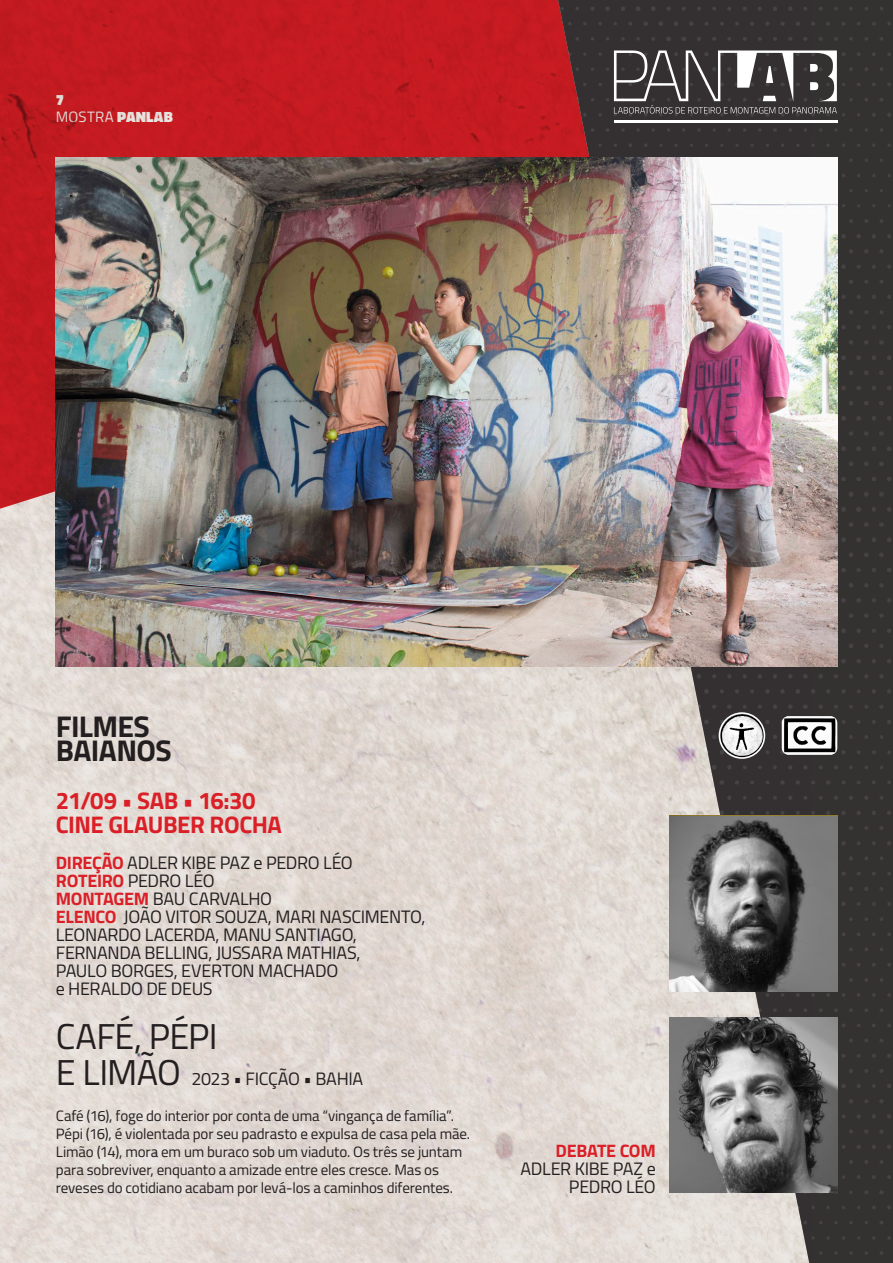
<style>
.page{position:relative;width:893px;height:1263px;background:#fff}
.page>*{position:absolute;margin:0;border:0;box-sizing:border-box;transform-origin:0 0}
.t1{font:36px "Cairo";letter-spacing:-.02em;color:#231f20}
.t2{font:700 30px "Cairo";letter-spacing:-.02em;color:#231f20}
.t3{font:700 24px "Cairo";letter-spacing:-.02em;color:#db1f27}
.t4{font:18px/18px "Cairo";letter-spacing:-.02em;color:#231f20}
.t5{font:700 18px "Cairo";letter-spacing:-.02em;color:#db1f27}
.t6{font:15px/18px "Cairo";letter-spacing:-.01em;color:#231f20}
.t7{font:900 15px/17.2px "Cairo";color:#fff}
.s1{font-weight:400}
.s2{font-weight:700;color:#db1f27}
.s3{font-size:36px}
</style>
<div class="page">
<div style="left:809px;top:0;width:84px;height:1263px;background:#343131"></div>
<hr style="left:614px;top:120px;width:223px;height:3px;background:#fff">
<svg style="left:809px;top:50px;width:28px;height:64px"></svg>
<img style="left:0;top:0;width:809px;height:1263px">
<img style="left:56px;top:158px;width:781px;height:508px">
<svg style="left:670px;top:1017px;width:167px;height:176px;background:#6e6e6e"></svg>
<svg style="left:670px;top:816px;width:167px;height:175px;background:#696969"></svg>
<img style="left:782px;top:716px;width:55px;height:39px">
<img style="left:720px;top:714px;width:44px;height:43px;border-radius:22px">
<div style="left:719px;top:712px;width:46px;height:47px;border:2px solid #fff;border-radius:50%"></div>
<p class="t7" style="left:56px;top:91px;width:118px">7<br><span class="s1">MOSTRA</span> PANLAB</p>
<p class="t2" style="left:56px;top:702px;width:96px">FILMES</p>
<p class="t2" style="left:56px;top:726px;width:118px">BAIANOS</p>
<p class="t3" style="left:56px;top:781px;width:201px">21/09 • SAB • 16:30</p>
<p class="t3" style="left:56px;top:805px;width:228px">CINE GLAUBER ROCHA</p>
<p class="t4" style="left:56px;top:853px;width:299px"><span class="s2">DIREÇÃO</span> ADLER KIBE PAZ e PEDRO LÉO</p>
<p class="t4" style="left:56px;top:871px;width:160px"><span class="s2">ROTEIRO</span> PEDRO LÉO</p>
<p class="t4" style="left:56px;top:889px;width:218px"><span class="s2">MONTAGEM</span> BAU CARVALHO</p>
<p class="t4" style="left:56px;top:907px;width:371px"><span class="s2">ELENCO</span> JOÃO VITOR SOUZA, MARI NASCIMENTO,<br>LEONARDO LACERDA, MANU SANTIAGO,<br>FERNANDA BELLING, JUSSARA MATHIAS,<br>PAULO BORGES, EVERTON MACHADO<br>e HERALDO DE DEUS</p>
<p class="t1" style="left:56px;top:1010px;width:163px">CAFÉ, PÉPI</p>
<p class="t4" style="left:56px;top:1069px;width:309px"><span class="s3">E LIMÃO</span> 2023 • FICÇÃO • BAHIA</p>
<p class="t6" style="left:56px;top:1106px;width:416px">Café (16), foge do interior por conta de uma “vingança de família”.<br>Pépi (16), é violentada por seu padrasto e expulsa de casa pela mãe.<br>Limão (14), mora em um buraco sob um viaduto. Os três se juntam para sobreviver, enquanto a amizade entre eles cresce. Mas os reveses do cotidiano acabam por levá-los a caminhos diferentes.</p>
<p class="t5" style="left:556px;top:1136px;width:102px">DEBATE COM</p>
<p class="t4" style="left:520px;top:1159px;width:137px;text-align:right">ADLER KIBE PAZ e<br>PEDRO LÉO</p>
</div>
